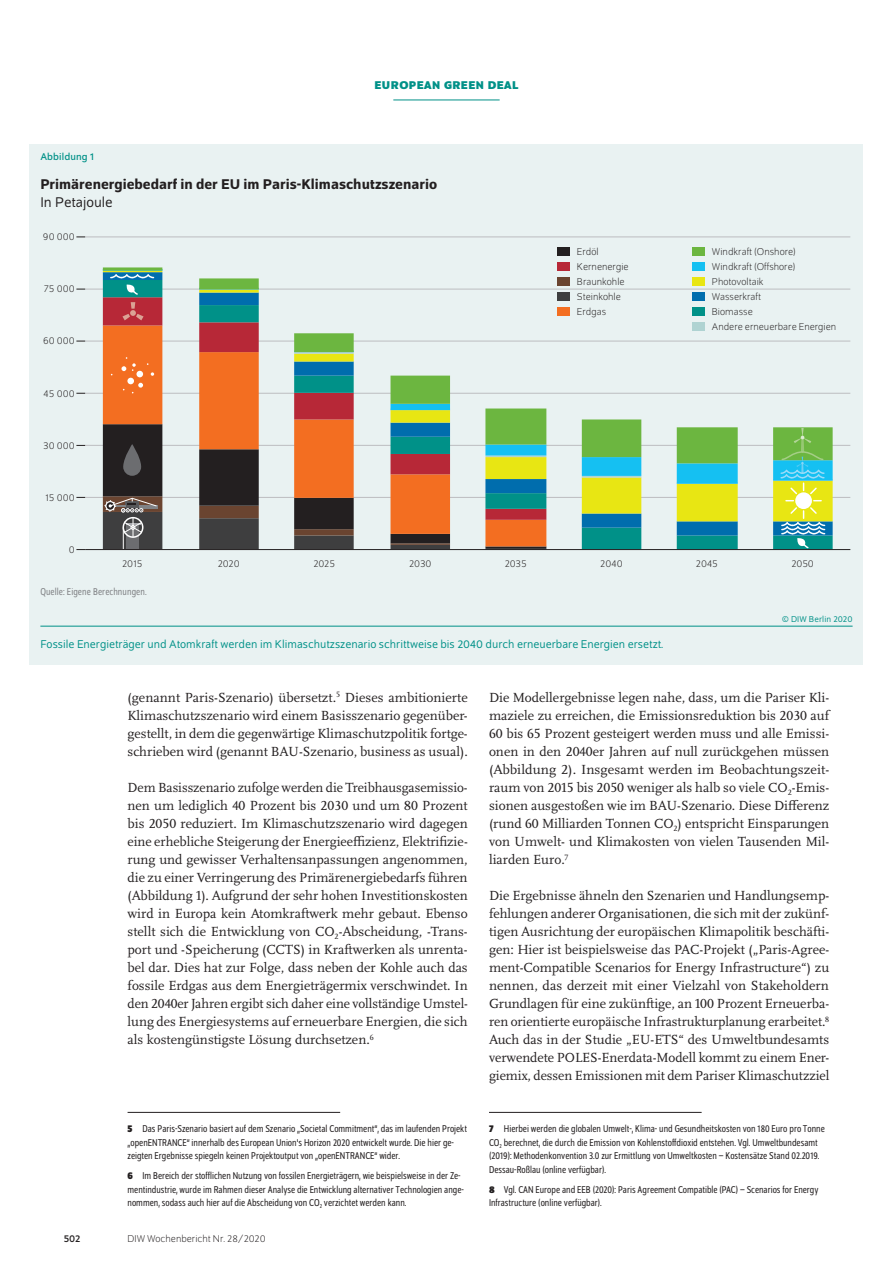
<style>
.page{position:relative;width:893px;height:1263px;background:#fff}
.page>*{position:absolute;margin:0;border:0;box-sizing:border-box;transform-origin:0 0}
.t1{font:500 15px "Schumpeter";color:#231f20}
.t2{font:15px "Schumpeter Blond";color:#231f20}
.t3{font:13.8px/18px "Scala Pro";color:#231f20;text-align:justify}
.t4{font:12px "Schumpeter Blond";color:#009188}
.t5{font:700 12px "Schumpeter";color:#009188}
.t6{font:semi-condensed 10.5px/13.5px "Schumpeter Blond";color:#231f20}
.t7{font:300 10.5px "Schumpeter";color:#231f20}
.t8{font:semi-condensed 10.5px "Schumpeter Blond";letter-spacing:.01em;color:#808285}
.t9{font:10.5px "Schumpeter";letter-spacing:.01em;color:#009188}
.t10{font:10.5px "Schumpeter";color:#231f20}
.t11{font:9px "Schumpeter Blond";letter-spacing:.01em;color:#009188}
.s1{font-family:"Schumpeter";font-weight:700}
</style>
<div class="page">
<hr style="left:393px;top:100px;width:107px;height:1px;background:#009188">
<hr style="left:128px;top:1112px;width:212px;height:1px;background:#231f20">
<hr style="left:489px;top:1112px;width:213px;height:1px;background:#231f20">
<div style="left:30px;top:144px;width:833px;height:521px;background:#e9f2f2"></div>
<hr style="left:85px;top:497px;width:765px;height:1px;background:#bcbdc0">
<hr style="left:85px;top:445px;width:765px;height:1px;background:#bcbdc0">
<hr style="left:85px;top:393px;width:765px;height:1px;background:#bcbdc0">
<hr style="left:85px;top:341px;width:765px;height:1px;background:#bcbdc0">
<hr style="left:85px;top:289px;width:765px;height:1px;background:#bcbdc0">
<hr style="left:85px;top:237px;width:765px;height:1px;background:#bcbdc0">
<svg style="left:103px;top:484px;width:730px;height:37px"></svg>
<svg style="left:103px;top:463px;width:730px;height:21px"></svg>
<svg style="left:103px;top:267px;width:730px;height:196px"></svg>
<div style="left:692px;top:307px;width:13px;height:9px;background:#009188"></div>
<div style="left:557px;top:307px;width:13px;height:9px;background:#f36e21"></div>
<div style="left:557px;top:292px;width:13px;height:9px;background:#3e3e3f"></div>
<div style="left:692px;top:292px;width:13px;height:9px;background:#006dad"></div>
<div style="left:557px;top:277px;width:13px;height:9px;background:#6a4430"></div>
<div style="left:557px;top:262px;width:13px;height:9px;background:#b72837"></div>
<div style="left:557px;top:247px;width:13px;height:9px;background:#231f20"></div>
<div style="left:692px;top:322px;width:13px;height:9px;background:#afd3d2"></div>
<div style="left:692px;top:277px;width:13px;height:9px;background:#e8e613"></div>
<div style="left:692px;top:262px;width:13px;height:9px;background:#15c0f2"></div>
<div style="left:692px;top:247px;width:13px;height:9px;background:#6cb640"></div>
<svg style="left:780px;top:428px;width:46px;height:121px;background:#83c578"></svg>
<svg style="left:109px;top:273px;width:46px;height:23px"></svg>
<svg style="left:123px;top:444px;width:18px;height:32px"></svg>
<svg style="left:122px;top:302px;width:22px;height:18px"></svg>
<svg style="left:103px;top:496px;width:443px;height:53px"></svg>
<div style="left:127px;top:378px;width:7px;height:6px;background:#fff;border-radius:50%"></div>
<div style="left:136px;top:371px;width:7px;height:6px;background:#fff;border-radius:50%"></div>
<svg style="left:121px;top:357px;width:15px;height:14px"></svg>
<svg style="left:132px;top:383px;width:11px;height:10px"></svg>
<svg style="left:151px;top:372px;width:3px;height:4px"></svg>
<hr style="left:85px;top:549px;width:765px;height:1px;background:#231f20">
<hr style="left:40px;top:626px;width:813px;height:1px;background:#009188">
<p class="t5" style="left:374px;top:79px;width:17px">EUROPEAN</p>
<p class="t5" style="left:444px;top:79px;width:17px">GREEN</p>
<p class="t5" style="left:488px;top:79px;width:18px">DEAL</p>
<p class="t9" style="left:40px;top:151px;width:55px">Abbildung 1</p>
<p class="t1" style="left:40px;top:176px;width:398px">Primärenergiebedarf in der EU im Paris-Klimaschutzszenario</p>
<p class="t2" style="left:40px;top:194px;width:74px">In Petajoule</p>
<p class="t7" style="left:43px;top:232px;width:33px">90 000</p>
<p class="t7" style="left:44px;top:284px;width:32px">75 000</p>
<p class="t7" style="left:43px;top:336px;width:33px">60 000</p>
<p class="t7" style="left:43px;top:388px;width:33px">45 000</p>
<p class="t7" style="left:43px;top:440px;width:33px">30 000</p>
<p class="t7" style="left:45px;top:492px;width:31px">15 000</p>
<p class="t7" style="left:69px;top:544px;width:7px">0</p>
<p class="t7" style="left:577px;top:247px;width:23px">Erdöl</p>
<p class="t7" style="left:712px;top:247px;width:86px">Windkraft (Onshore)</p>
<p class="t7" style="left:577px;top:262px;width:53px">Kernenergie</p>
<p class="t7" style="left:712px;top:262px;width:85px">Windkraft (Offshore)</p>
<p class="t7" style="left:577px;top:277px;width:49px">Braunkohle</p>
<p class="t7" style="left:712px;top:277px;width:53px">Photovoltaik</p>
<p class="t7" style="left:577px;top:292px;width:45px">Steinkohle</p>
<p class="t7" style="left:712px;top:292px;width:51px">Wasserkraft</p>
<p class="t7" style="left:577px;top:307px;width:31px">Erdgas</p>
<p class="t7" style="left:712px;top:307px;width:42px">Biomasse</p>
<p class="t7" style="left:712px;top:322px;width:126px">Andere erneuerbare Energien</p>
<p class="t7" style="left:122px;top:559px;width:22px">2015</p>
<p class="t7" style="left:218px;top:559px;width:23px">2020</p>
<p class="t7" style="left:313px;top:559px;width:23px">2025</p>
<p class="t7" style="left:409px;top:559px;width:24px">2030</p>
<p class="t7" style="left:505px;top:559px;width:24px">2035</p>
<p class="t7" style="left:600px;top:559px;width:24px">2040</p>
<p class="t7" style="left:696px;top:559px;width:24px">2045</p>
<p class="t7" style="left:791px;top:559px;width:24px">2050</p>
<p class="t8" style="left:40px;top:587px;width:108px">Quelle: Eigene Berechnungen.</p>
<p class="t4" style="left:40px;top:638px;width:624px">Fossile Energieträger und Atomkraft werden im Klimaschutzszenario schrittweise bis 2040 durch erneuerbare Energien ersetzt.</p>
<p class="t11" style="left:782px;top:614px;width:72px">© DIW Berlin 2020</p>
<p class="t3" style="left:128px;top:688px;width:342px">(genannt Paris-Szenario) übersetzt.<sup>5</sup> Dieses ambitionierte Klimaschutzszenario wird einem Basisszenario gegenüber&shy;gestellt, in dem die gegenwärtige Klimaschutzpolitik fortge&shy;schrieben wird (genannt BAU-Szenario, business as usual).</p>
<p class="t3" style="left:128px;top:778px;width:342px">Dem Basisszenario zufolge werden die Treibhausgasemissio&shy;nen um lediglich 40 Prozent bis 2030 und um 80 Prozent bis 2050 reduziert. Im Klimaschutzszenario wird dagegen eine erhebliche Steigerung der Energieeffizienz, Elektrifizie&shy;rung und gewisser Verhaltensanpassungen angenommen, die zu einer Verringerung des Primärenergiebedarfs führen (Abbildung 1). Aufgrund der sehr hohen Investitionskosten wird in Europa kein Atomkraftwerk mehr gebaut. Ebenso stellt sich die Entwicklung von CO<sub>2</sub>-Abscheidung, -Trans&shy;port und -Speicherung (CCTS) in Kraftwerken als unrenta&shy;bel dar. Dies hat zur Folge, dass neben der Kohle auch das fossile Erdgas aus dem Energieträgermix verschwindet. In den 2040er Jahren ergibt sich daher eine vollständige Umstel&shy;lung des Energiesystems auf erneuerbare Energien, die sich als kostengünstigste Lösung durchsetzen.<sup>6</sup></p>
<p class="t6" style="left:128px;top:1122px;width:341px"><span class="s1">5</span> Das Paris-Szenario basiert auf dem Szenario „Societal Commitment“, das im laufenden Projekt „openENTRANCE“ innerhalb des European Union's Horizon 2020 entwickelt wurde. Die hier ge&shy;zeigten Ergebnisse spiegeln keinen Projektoutput von „openENTRANCE“ wider.</p>
<p class="t6" style="left:128px;top:1169px;width:338px"><span class="s1">6</span> Im Bereich der stofflichen Nutzung von fossilen Energieträgern, wie beispielsweise in der Ze&shy;mentindustrie, wurde im Rahmen dieser Analyse die Entwicklung alternativer Technologien ange&shy;nommen, sodass auch hier auf die Abscheidung von CO<sub>2</sub> verzichtet werden kann.</p>
<p class="t10" style="left:64px;top:1233px;width:18px">502</p>
<p class="t7" style="left:128px;top:1234px;width:140px">DIW Wochenbericht Nr. 28/2020</p>
<p class="t3" style="left:489px;top:688px;width:342px">Die Modellergebnisse legen nahe, dass, um die Pariser Kli&shy;maziele zu erreichen, die Emissionsreduktion bis 2030 auf 60 bis 65 Prozent gesteigert werden muss und alle Emissi&shy;onen in den 2040er Jahren auf null zurückgehen müssen (Abbildung 2). Insgesamt werden im Beobachtungszeit&shy;raum von 2015 bis 2050 weniger als halb so viele CO<sub>2</sub>-Emis&shy;sionen ausgestoßen wie im BAU-Szenario. Diese Differenz (rund 60 Milliarden Tonnen CO<sub>2</sub>) entspricht Einsparungen von Umwelt- und Klimakosten von vielen Tausenden Mil&shy;liarden Euro.<sup>7</sup></p>
<p class="t3" style="left:489px;top:886px;width:342px">Die Ergebnisse ähneln den Szenarien und Handlungsemp&shy;fehlungen anderer Organisationen, die sich mit der zukünf&shy;tigen Ausrichtung der europäischen Klimapolitik beschäfti&shy;gen: Hier ist beispielsweise das PAC-Projekt („Paris-Agree&shy;ment-Compatible Scenarios for Energy Infrastructure“) zu nennen, das derzeit mit einer Vielzahl von Stakeholdern Grundlagen für eine zukünftige, an 100 Prozent Erneuerba&shy;ren orientierte europäische Infrastrukturplanung erarbeitet.<sup>8<br></sup>Auch das in der Studie „EU-ETS“ des Umweltbundesamts verwendete POLES-Enerdata-Modell kommt zu einem Ener&shy;giemix, dessen Emissionen mit dem Pariser Klimaschutzziel</p>
<p class="t6" style="left:489px;top:1122px;width:337px"><span class="s1">7</span> Hierbei werden die globalen Umwelt-, Klima- und Gesundheitskosten von 180 Euro pro Tonne CO<sub>2</sub> berechnet, die durch die Emission von Kohlenstoffdioxid entstehen. Vgl. Umweltbundesamt (2019): Methodenkonvention 3.0 zur Ermittlung von Umweltkosten – Kostensätze Stand 02.2019.<br>Dessau-Roßlau (online verfügbar).</p>
<p class="t6" style="left:489px;top:1183px;width:331px"><span class="s1">8</span> Vgl. CAN Europe and EEB (2020): Paris Agreement Compatible (PAC) – Scenarios for Energy<br>Infrastructure (online verfügbar).</p>
</div>
